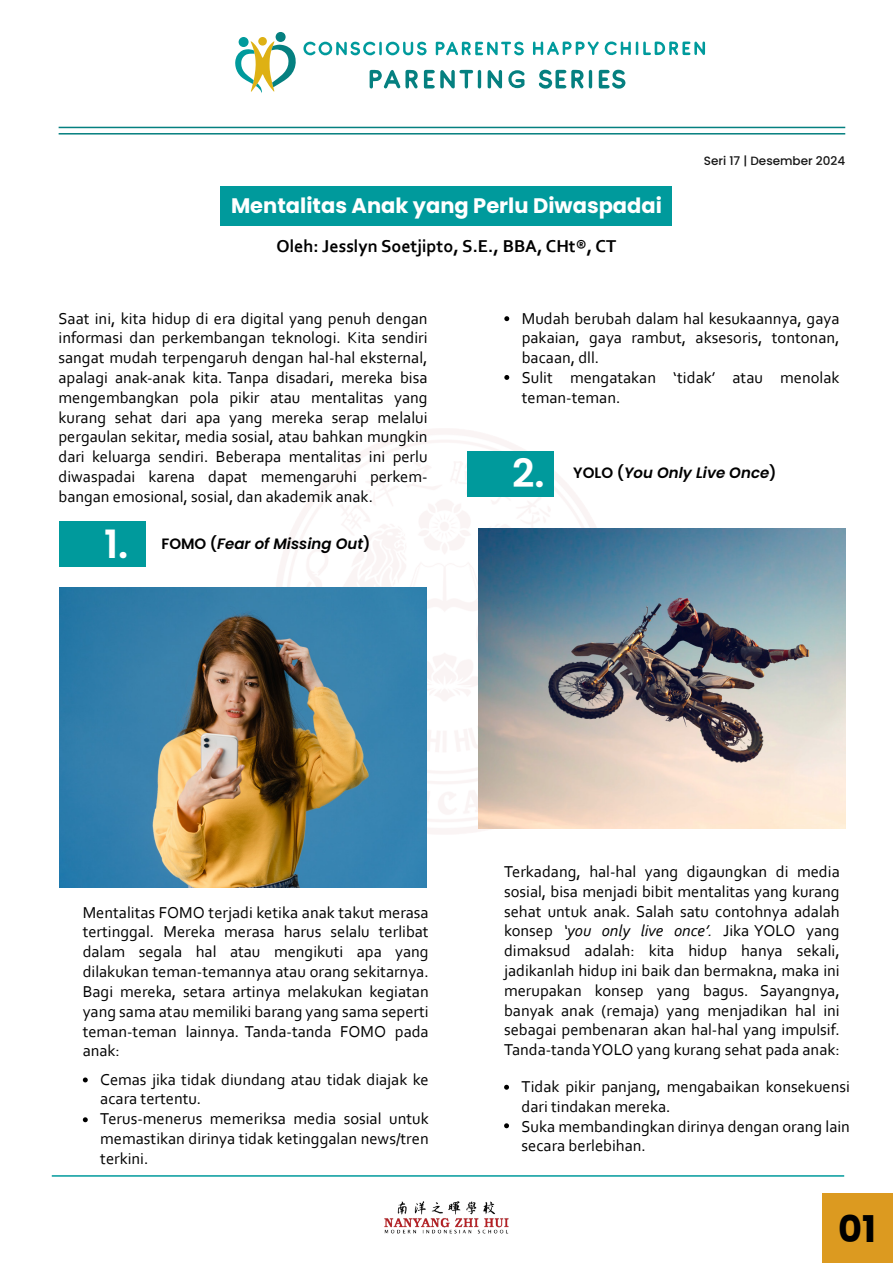
<style>
.page{position:relative;width:893px;height:1263px;background:#fff}
.page>*{position:absolute;margin:0;border:0;box-sizing:border-box;transform-origin:0 0}
.t1{font:600 39px "Poppins";color:#fff}
.t2{font:700 36.9px "Poppins";color:#000}
.t3{font:700 21px "Poppins";color:#fff}
.t4{font:700 18px "Corbel";color:#000}
.t5{font:16.5px/19.8px "Corbel";color:#000}
.t6{font:italic 600 15px "Poppins";color:#000}
.t7{font:500 12px "Poppins";color:#161616}
.s1{font-style:normal}
.s2{font-style:italic}
</style>
<div class="page">
<img style="left:277px;top:429px;width:350px;height:405px">
<svg style="left:239px;top:37px;width:10px;height:10px"></svg>
<div style="left:276px;top:32px;width:10px;height:10px;background:#058080;border-radius:50%"></div>
<div style="left:258px;top:37px;width:9px;height:9px;background:#deb114;border-radius:50%"></div>
<svg style="left:235px;top:41px;width:61px;height:52px"></svg>
<svg style="left:436px;top:42px;width:88px;height:14px"></svg>
<svg style="left:303px;top:41px;width:124px;height:15px"></svg>
<svg style="left:533px;top:41px;width:172px;height:15px"></svg>
<svg style="left:599px;top:69px;width:26px;height:20px"></svg>
<svg style="left:539px;top:69px;width:53px;height:20px"></svg>
<hr style="left:59px;top:127px;width:786px;height:1px;background:#058080">
<hr style="left:59px;top:133px;width:786px;height:2px;background:#058080">
<svg style="left:488px;top:70px;width:14px;height:19px"></svg>
<svg style="left:370px;top:70px;width:48px;height:19px"></svg>
<svg style="left:424px;top:70px;width:57px;height:19px"></svg>
<svg style="left:508px;top:70px;width:17px;height:18px"></svg>
<div style="left:221px;top:187px;width:451px;height:39px;background:#009a9c"></div>
<img style="left:384px;top:1201px;width:125px;height:33px">
<hr style="left:52px;top:1175px;width:792px;height:2px;background:#009a9c">
<div style="left:822px;top:1193px;width:71px;height:70px;background:#dc9a20"></div>
<div style="left:467px;top:451px;width:87px;height:46px;background:#009a9c"></div>
<div style="left:59px;top:521px;width:86px;height:46px;background:#009a9c"></div>
<svg style="left:83px;top:1077px;width:5px;height:5px"></svg>
<svg style="left:504px;top:1085px;width:5px;height:5px"></svg>
<svg style="left:504px;top:1123px;width:5px;height:5px"></svg>
<svg style="left:504px;top:316px;width:5px;height:5px"></svg>
<svg style="left:504px;top:375px;width:5px;height:5px"></svg>
<svg style="left:83px;top:1117px;width:5px;height:5px"></svg>
<img style="left:60px;top:587px;width:366px;height:300px">
<img style="left:478px;top:528px;width:367px;height:300px">
<p class="t3" style="left:231px;top:193px;width:432px">Mentalitas Anak yang Perlu Diwaspadai</p>
<p class="t4" style="left:277px;top:235px;width:341px">Oleh: Jesslyn Soetjipto, S.E., BBA, CHt®, CT</p>
<p class="t7" style="left:704px;top:154px;width:143px">Seri 17 | Desember 2024</p>
<p class="t5" style="left:58px;top:308px;width:371px;text-align:justify">Saat ini, kita hidup di era digital yang penuh dengan informasi dan perkembangan teknologi. Kita sendiri sangat mudah terpengaruh dengan hal-hal eksternal, apalagi anak-anak kita. Tanpa disadari, mereka bisa mengembangkan pola pikir atau mentalitas yang kurang sehat dari apa yang mereka serap melalui pergaulan sekitar, media sosial, atau bahkan mungkin dari keluarga sendiri. Beberapa mentalitas ini perlu diwaspadai karena dapat memengaruhi perkem&shy;bangan emosional, sosial, dan akademik anak.</p>
<h1 class="t1" style="left:104px;top:521px;width:26px">1.</h1>
<p class="t6" style="left:161px;top:535px;width:211px"><span class="s1">FOMO (</span>Fear of Missing Out<span class="s1">)</span></p>
<p class="t5" style="left:522px;top:308px;width:319px">Mudah berubah dalam hal kesukaannya, gaya pakaian, gaya rambut, aksesoris, tontonan, bacaan, dll.<br>Sulit mengatakan ‘tidak’ atau menolak teman-teman.</p>
<h1 class="t1" style="left:512px;top:451px;width:34px">2.</h1>
<p class="t6" style="left:573px;top:464px;width:205px"><span class="s1">YOLO (</span>You Only Live Once<span class="s1">)</span></p>
<p class="t5" style="left:83px;top:902px;width:347px;text-align:justify">Mentalitas FOMO terjadi ketika anak takut merasa tertinggal. Mereka merasa harus selalu terlibat dalam segala hal atau mengikuti apa yang dilakukan teman-temannya atau orang sekitarnya.<br>Bagi mereka, setara artinya melakukan kegiatan yang sama atau memiliki barang yang sama seperti teman-teman lainnya. Tanda-tanda FOMO pada anak:</p>
<p class="t5" style="left:100px;top:1069px;width:330px">Cemas jika tidak diundang atau tidak diajak ke acara tertentu.<br>Terus-menerus memeriksa media sosial untuk memastikan dirinya tidak ketinggalan news/tren terkini.</p>
<p class="t5" style="left:504px;top:861px;width:337px;text-align:justify">Terkadang, hal-hal yang digaungkan di media sosial, bisa menjadi bibit mentalitas yang kurang sehat untuk anak. Salah satu contohnya adalah konsep <span class="s2">‘you only live once’.</span> Jika YOLO yang dimaksud adalah: kita hidup hanya sekali, jadikanlah hidup ini baik dan bermakna, maka ini merupakan konsep yang bagus. Sayangnya, banyak anak (remaja) yang menjadikan hal ini sebagai pembenaran akan hal-hal yang impulsif.<br>Tanda-tanda YOLO yang kurang sehat pada anak:</p>
<p class="t5" style="left:521px;top:1076px;width:330px">Tidak pikir panjang, mengabaikan konsekuensi dari tindakan mereka.<br>Suka membandingkan dirinya dengan orang lain secara berlebihan.</p>
<h2 class="t2" style="left:838px;top:1208px;width:39px">01</h2>
</div>
